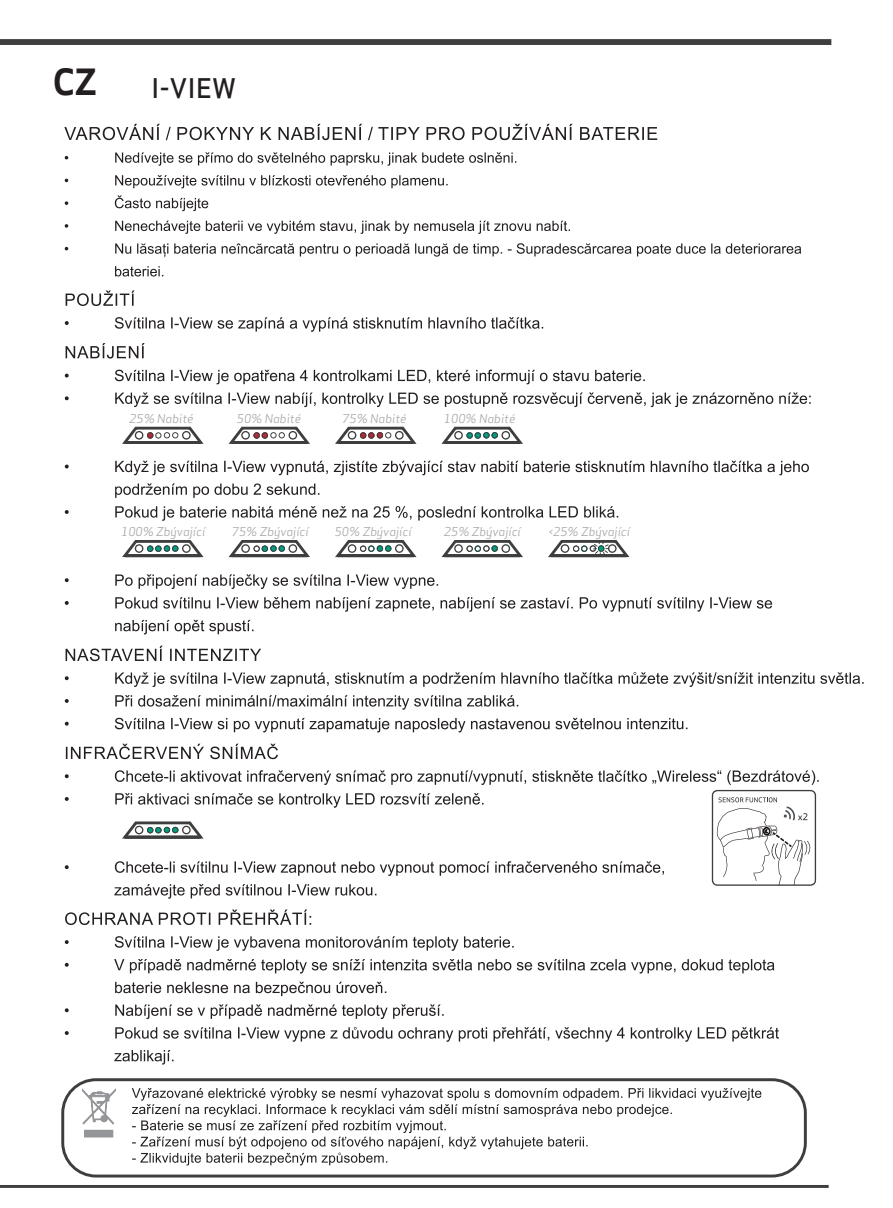
<style>
.page{position:relative;width:893px;height:1208px;background:#fff}
.page>*{position:absolute;margin:0;border:0;box-sizing:border-box;transform-origin:0 0}
.t1{font:700 35.4px "Apex Sans";color:#231f20}
.t2{font:500 26.4px "Apex Sans";color:#231f20}
.t3{font:italic 12px "Apex Sans";color:#a8a9ad}
</style>
<div class="page">
<div style="left:0;top:39px;width:831px;height:6px;background:#3e3e3f"></div>
<hr style="left:0;top:1185px;width:829px;height:2px;background:#3e3e3f">
<svg style="left:64px;top:124px;width:593px;height:16px"></svg>
<svg style="left:115px;top:152px;width:401px;height:14px"></svg>
<svg style="left:115px;top:175px;width:333px;height:13px"></svg>
<svg style="left:65px;top:201px;width:3px;height:4px"></svg>
<svg style="left:115px;top:195px;width:93px;height:16px"></svg>
<svg style="left:65px;top:224px;width:3px;height:4px"></svg>
<svg style="left:115px;top:221px;width:455px;height:13px"></svg>
<svg style="left:115px;top:243px;width:387px;height:14px"></svg>
<svg style="left:508px;top:243px;width:293px;height:13px"></svg>
<svg style="left:115px;top:266px;width:48px;height:10px"></svg>
<div style="left:61px;top:1078px;width:746px;height:99px;border:3px solid #3e3e3f;border-radius:33px"></div>
<svg style="left:132px;top:1088px;width:629px;height:77px"></svg>
<div style="left:85px;top:1130px;width:28px;height:7px;background:#939598"></div>
<svg style="left:82px;top:1088px;width:34px;height:36px"></svg>
<svg style="left:66px;top:290px;width:69px;height:16px"></svg>
<svg style="left:65px;top:321px;width:4px;height:4px"></svg>
<svg style="left:115px;top:317px;width:428px;height:15px"></svg>
<svg style="left:66px;top:645px;width:195px;height:16px"></svg>
<svg style="left:65px;top:676px;width:4px;height:4px"></svg>
<svg style="left:115px;top:672px;width:749px;height:15px"></svg>
<svg style="left:65px;top:699px;width:4px;height:4px"></svg>
<svg style="left:115px;top:695px;width:403px;height:14px"></svg>
<svg style="left:65px;top:721px;width:4px;height:4px"></svg>
<svg style="left:115px;top:718px;width:572px;height:14px"></svg>
<svg style="left:65px;top:909px;width:246px;height:16px"></svg>
<svg style="left:65px;top:940px;width:4px;height:4px"></svg>
<svg style="left:115px;top:936px;width:399px;height:14px"></svg>
<svg style="left:65px;top:963px;width:4px;height:3px"></svg>
<svg style="left:114px;top:959px;width:660px;height:14px"></svg>
<svg style="left:115px;top:981px;width:271px;height:15px"></svg>
<svg style="left:65px;top:1008px;width:4px;height:4px"></svg>
<svg style="left:115px;top:1004px;width:329px;height:15px"></svg>
<svg style="left:65px;top:1031px;width:4px;height:4px"></svg>
<svg style="left:115px;top:1027px;width:664px;height:14px"></svg>
<svg style="left:114px;top:1050px;width:60px;height:14px"></svg>
<svg style="left:66px;top:343px;width:79px;height:15px"></svg>
<svg style="left:65px;top:374px;width:4px;height:3px"></svg>
<svg style="left:115px;top:370px;width:530px;height:14px"></svg>
<svg style="left:65px;top:396px;width:4px;height:4px"></svg>
<svg style="left:115px;top:392px;width:696px;height:15px"></svg>
<svg style="left:65px;top:464px;width:4px;height:4px"></svg>
<svg style="left:115px;top:461px;width:694px;height:14px"></svg>
<svg style="left:115px;top:483px;width:204px;height:15px"></svg>
<svg style="left:65px;top:510px;width:4px;height:4px"></svg>
<svg style="left:115px;top:506px;width:503px;height:15px"></svg>
<svg style="left:65px;top:578px;width:4px;height:4px"></svg>
<svg style="left:115px;top:574px;width:323px;height:15px"></svg>
<svg style="left:65px;top:601px;width:4px;height:4px"></svg>
<svg style="left:115px;top:597px;width:657px;height:14px"></svg>
<svg style="left:115px;top:620px;width:138px;height:14px"></svg>
<svg style="left:122px;top:426px;width:82px;height:18px"></svg>
<svg style="left:228px;top:426px;width:82px;height:18px"></svg>
<svg style="left:335px;top:426px;width:82px;height:18px"></svg>
<svg style="left:441px;top:426px;width:82px;height:18px"></svg>
<svg style="left:122px;top:540px;width:82px;height:18px"></svg>
<svg style="left:228px;top:540px;width:82px;height:18px"></svg>
<svg style="left:335px;top:540px;width:82px;height:18px"></svg>
<svg style="left:441px;top:540px;width:82px;height:18px"></svg>
<svg style="left:548px;top:540px;width:82px;height:18px"></svg>
<svg style="left:66px;top:743px;width:212px;height:16px"></svg>
<svg style="left:65px;top:774px;width:4px;height:4px"></svg>
<svg style="left:65px;top:797px;width:4px;height:4px"></svg>
<svg style="left:65px;top:865px;width:4px;height:4px"></svg>
<svg style="left:114px;top:770px;width:705px;height:128px"></svg>
<h1 class="t1" style="left:53px;top:59px;width:46px">CZ</h1>
<h2 class="t2" style="left:151px;top:65px;width:86px">I-VIEW</h2>
<p class="t3" style="left:129px;top:409px;width:66px">25% Nabité</p>
<p class="t3" style="left:237px;top:409px;width:66px">50% Nabité</p>
<p class="t3" style="left:342px;top:409px;width:66px">75% Nabité</p>
<p class="t3" style="left:444px;top:409px;width:73px">100% Nabité</p>
<p class="t3" style="left:121px;top:522px;width:86px">100% Zbývající</p>
<p class="t3" style="left:232px;top:522px;width:78px">75% Zbývající</p>
<p class="t3" style="left:335px;top:522px;width:78px">50% Zbývající</p>
<p class="t3" style="left:444px;top:522px;width:78px">25% Zbývající</p>
<p class="t3" style="left:549px;top:522px;width:83px">&lt;25% Zbývající</p>
</div>
